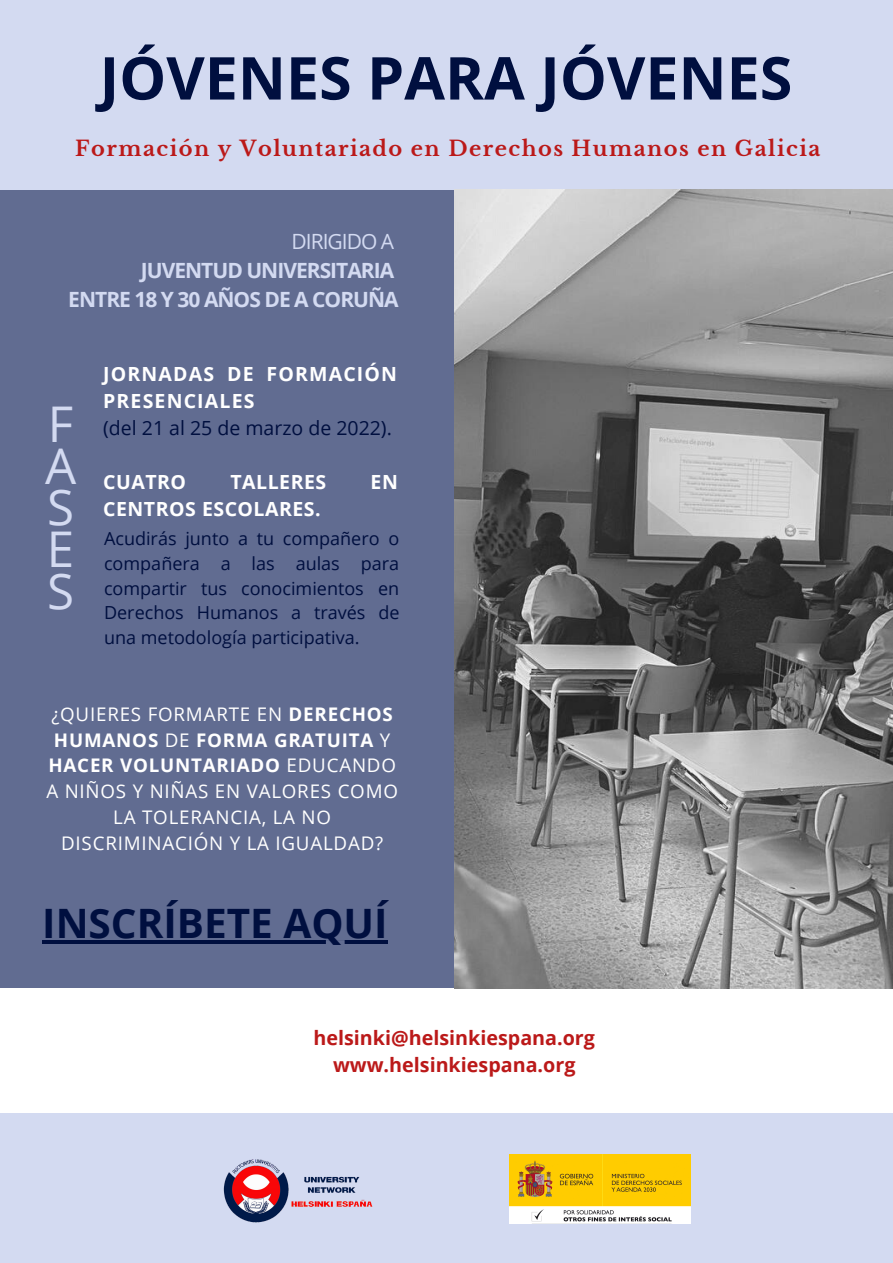
<style>
.page{position:relative;width:893px;height:1263px;background:#d3daf1}
.page>*{position:absolute;margin:0;border:0;box-sizing:border-box;transform-origin:0 0}
.t1{font:700 59.18px "Open Sans";color:#000f3f}
.t2{font:49.2px "Open Sans";color:#d3daf1}
.t3{font:700 40.5px "Open Sans";color:#000f3f}
.t4{font:700 21px "Open Sans";letter-spacing:-.045em;color:#d3daf1}
.t5{font:21px "Open Sans";letter-spacing:-.045em;color:#d3daf1}
.t6{font:700 20.92px "Libre Baskerville";letter-spacing:.07em;color:#bb1919}
.t7{font:700 19.73px "Open Sans";color:#bb1919}
.t8{font:700 19.5px/27px "Open Sans";letter-spacing:.045em;color:#fff}
.t9{font:19.5px "Open Sans";color:#000f3f}
.t10{font:700 19.5px "Open Sans";letter-spacing:.025em;color:#fff}
.t11{font:18.75px/25.9px "Open Sans";letter-spacing:.045em;color:#fff;text-align:center}
.t12{font:18px/24.8px "Open Sans";color:#000f3f;text-align:justify}
.s1{font-weight:700}
</style>
<div class="page">
<img style="left:223px;top:1159px;width:150px;height:64px">
<div style="left:0;top:190px;width:454px;height:835px;background:#616c91"></div>
<div style="left:0;top:988px;width:893px;height:125px;background:#fff"></div>
<img style="left:454px;top:190px;width:439px;height:798px">
<hr style="left:42px;top:940px;width:346px;height:4px;background:#000f3f">
<img style="left:510px;top:1154px;width:180px;height:70px">
<p class="t1" style="left:100px;top:36px;width:694px">JÓVENES PARA JÓVENES</p>
<p class="t6" style="left:75px;top:136px;width:746px">Formación y Voluntariado en Derechos Humanos en Galicia</p>
<p class="t5" style="left:291px;top:226px;width:104px">DIRIGIDO A</p>
<p class="t4" style="left:141px;top:255px;width:255px">JUVENTUD UNIVERSITARIA</p>
<p class="t4" style="left:68px;top:285px;width:332px">ENTRE 18 Y 30 AÑOS DE A CORUÑA</p>
<p class="t2" style="left:48px;top:389px;width:27px">F</p>
<p class="t2" style="left:45px;top:431px;width:33px">A</p>
<p class="t2" style="left:47px;top:473px;width:28px">S</p>
<p class="t2" style="left:47px;top:514px;width:29px">E</p>
<p class="t2" style="left:47px;top:556px;width:28px">S</p>
<p class="t8" style="left:103px;top:360px;width:295px">JORNADAS DE FORMACIÓN<br>PRESENCIALES</p>
<p class="t9" style="left:103px;top:415px;width:290px">(del 21 al 25 de marzo de 2022).</p>
<p class="t8" style="left:103px;top:468px;width:84px">CUATRO</p>
<p class="t10" style="left:230px;top:469px;width:97px">TALLERES</p>
<p class="t8" style="left:371px;top:468px;width:29px">EN</p>
<p class="t10" style="left:103px;top:496px;width:219px">CENTROS ESCOLARES.</p>
<p class="t12" style="left:104px;top:526px;width:297px">Acudirás junto a tu compañero o compañera a las aulas para compartir tus conocimientos en Derechos Humanos a través de una metodología participativa.</p>
<p class="t11" style="left:46px;top:700px;width:353px">¿QUIERES FORMARTE EN <span class="s1">DERECHOS<br>HUMANOS</span> DE <span class="s1">FORMA GRATUITA</span> Y<br><span class="s1">HACER VOLUNTARIADO</span> EDUCANDO<br>A NIÑOS Y NIÑAS EN VALORES COMO<br>LA TOLERANCIA, LA NO<br>DISCRIMINACIÓN Y LA IGUALDAD?</p>
<p class="t3" style="left:42px;top:895px;width:347px">INSCRÍBETE AQUÍ</p>
<p class="t7" style="left:313px;top:1024px;width:283px">helsinki@helsinkiespana.org</p>
<p class="t7" style="left:333px;top:1051px;width:244px">www.helsinkiespana.org</p>
</div>
